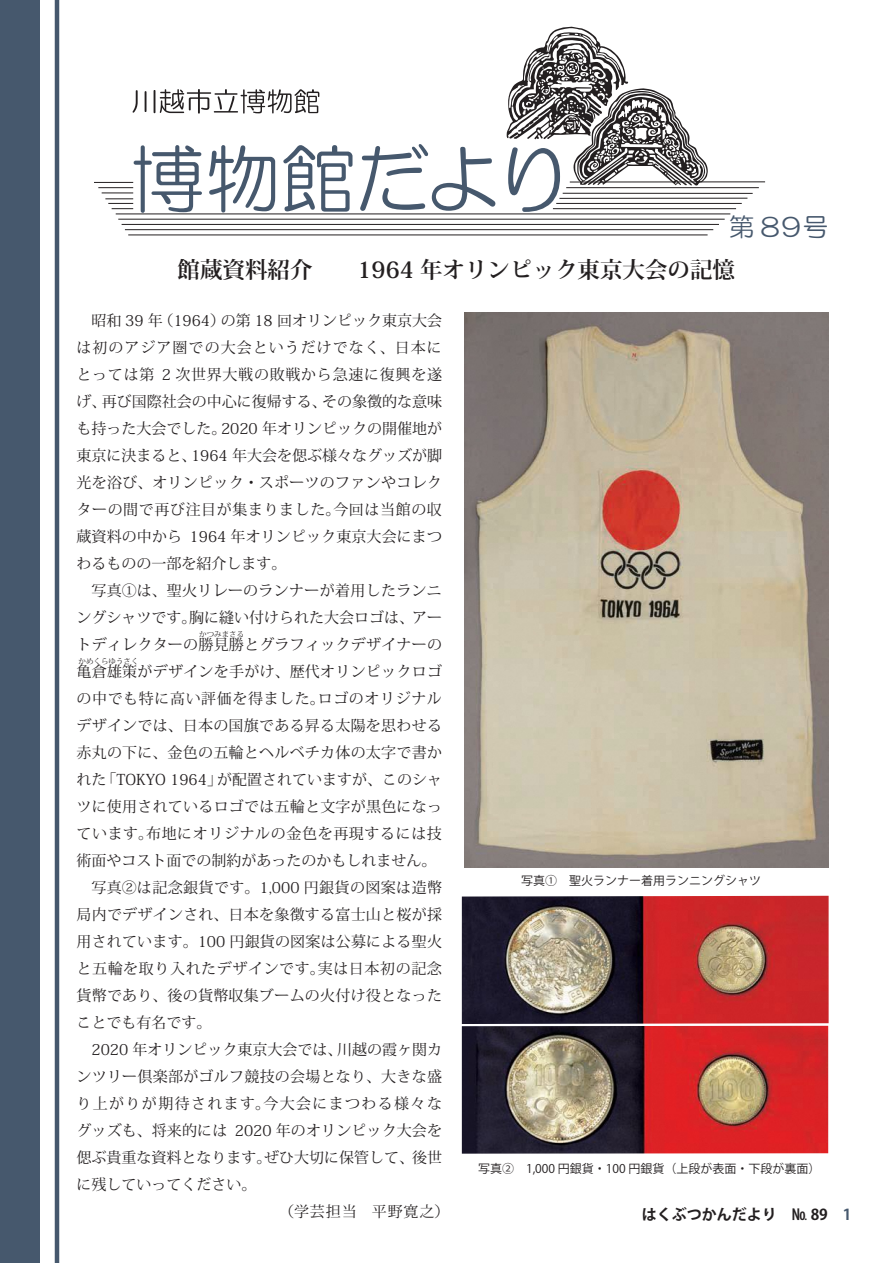
<style>
.page{position:relative;width:893px;height:1263px;background:#fff}
.page>*{position:absolute;margin:0;border:0;box-sizing:border-box;transform-origin:0 0}
.t1{font:75px "HG Maru Gothic MPRO";color:#46586d}
.t2{font:25.5px "HG Maru Gothic MPRO";color:#46586d}
.t3{font:700 22.5px "Koz Min Pr 6 N";color:#231f20}
.t4{font:15px/27px "Koz Min Pr 6 N";letter-spacing:.015em;color:#231f20}
.t5{font:700 15px "Koz Go Pro";color:#231f20}
.t6{font:12px "Koz Go Pro";color:#231f20}
.t7{font:7.5px "Koz Min Pro";color:#231f20}
.s1{color:#46586d}
</style>
<div class="page">
<div style="left:0;top:0;width:40px;height:1263px;background:#46586d"></div>
<hr style="left:128px;top:235px;width:580px;height:1px;background:#231f20">
<hr style="left:125px;top:229px;width:588px;height:1px;background:#231f20">
<hr style="left:122px;top:224px;width:597px;height:1px;background:#231f20">
<hr style="left:118px;top:219px;width:607px;height:1px;background:#231f20">
<hr style="left:116px;top:214px;width:614px;height:1px;background:#231f20">
<hr style="left:553px;top:208px;width:183px;height:1px;background:#231f20">
<hr style="left:556px;top:203px;width:186px;height:1px;background:#231f20">
<svg style="left:105px;top:199px;width:28px;height:10px"></svg>
<hr style="left:559px;top:198px;width:188px;height:1px;background:#231f20">
<hr style="left:102px;top:193px;width:31px;height:1px;background:#231f20">
<hr style="left:563px;top:193px;width:190px;height:1px;background:#231f20">
<hr style="left:98px;top:187px;width:35px;height:1px;background:#231f20">
<hr style="left:566px;top:187px;width:193px;height:1px;background:#231f20">
<hr style="left:94px;top:182px;width:39px;height:1px;background:#231f20">
<hr style="left:570px;top:182px;width:195px;height:1px;background:#231f20">
<svg style="left:507px;top:27px;width:201px;height:159px"></svg>
<svg style="left:132px;top:89px;width:187px;height:25px"></svg>
<hr style="left:55px;top:0;width:4px;height:1263px;background:#46586d">
<img style="left:464px;top:313px;width:364px;height:555px">
<img style="left:462px;top:896px;width:367px;height:128px">
<img style="left:462px;top:1026px;width:366px;height:128px">
<h1 class="t1" style="left:130px;top:141px;width:443px">博物館だより</h1>
<h2 class="t2" style="left:729px;top:214px;width:101px">第 89号</h2>
<h3 class="t3" style="left:177px;top:257px;width:559px">館蔵資料紹介　　1964 年オリンピック東京大会の記憶</h3>
<p class="t4" style="left:76px;top:307px;width:367px">　昭和 39 年（1964）の第 18 回オリンピック東京大会は初のアジア圏での大会というだけでなく、日本にとっては第 2 次世界大戦の敗戦から急速に復興を遂げ、再び国際社会の中心に復帰する、その象徴的な意味も持った大会でした。2020 年オリンピックの開催地が東京に決まると、1964 年大会を偲ぶ様々なグッズが脚光を浴び、オリンピック・スポーツのファンやコレクターの間で再び注目が集まりました。今回は当館の収蔵資料の中から 1964 年オリンピック東京大会にまつわるものの一部を紹介します。<br>　写真①は、聖火リレーのランナーが着用したランニングシャツです。胸に縫い付けられた大会ロゴは、アートディレクターの勝見勝とグラフィックデザイナーの亀倉雄策がデザインを手がけ、歴代オリンピックロゴの中でも特に高い評価を得ました。ロゴのオリジナルデザインでは、日本の国旗である昇る太陽を思わせる赤丸の下に、金色の五輪とヘルベチカ体の太字で書かれた「TOKYO 1964」が配置されていますが、このシャツに使用されているロゴでは五輪と文字が黒色になっています。布地にオリジナルの金色を再現するには技術面やコスト面での制約があったのかもしれません。　写真②は記念銀貨です。1,000 円銀貨の図案は造幣局内でデザインされ、日本を象徴する富士山と桜が採用されています。100 円銀貨の図案は公募による聖火と五輪を取り入れたデザインです。実は日本初の記念貨幣であり、後の貨幣収集ブームの火付け役となったことでも有名です。<br>　2020 年オリンピック東京大会では、川越の霞ヶ関カンツリー倶楽部がゴルフ競技の会場となり、大きな盛り上がりが期待されます。今大会にまつわる様々なグッズも、将来的には 2020 年のオリンピック大会を偲ぶ貴重な資料となります。ぜひ大切に保管して、後世に残していってください。</p>
<p class="t7" style="left:199px;top:629px;width:46px">かつみまさる</p>
<p class="t7" style="left:79px;top:656px;width:61px">かめくらゆうさく</p>
<p class="t6" style="left:521px;top:872px;width:241px">写真①　聖火ランナー着用ランニングシャツ</p>
<p class="t6" style="left:478px;top:1160px;width:344px">写真②　1,000 円銀貨・100 円銀貨（上段が表面・下段が裏面）</p>
<p class="t5" style="left:642px;top:1205px;width:211px">はくぶつかんだより　№ 89　<span class="s1">1</span></p>
</div>
